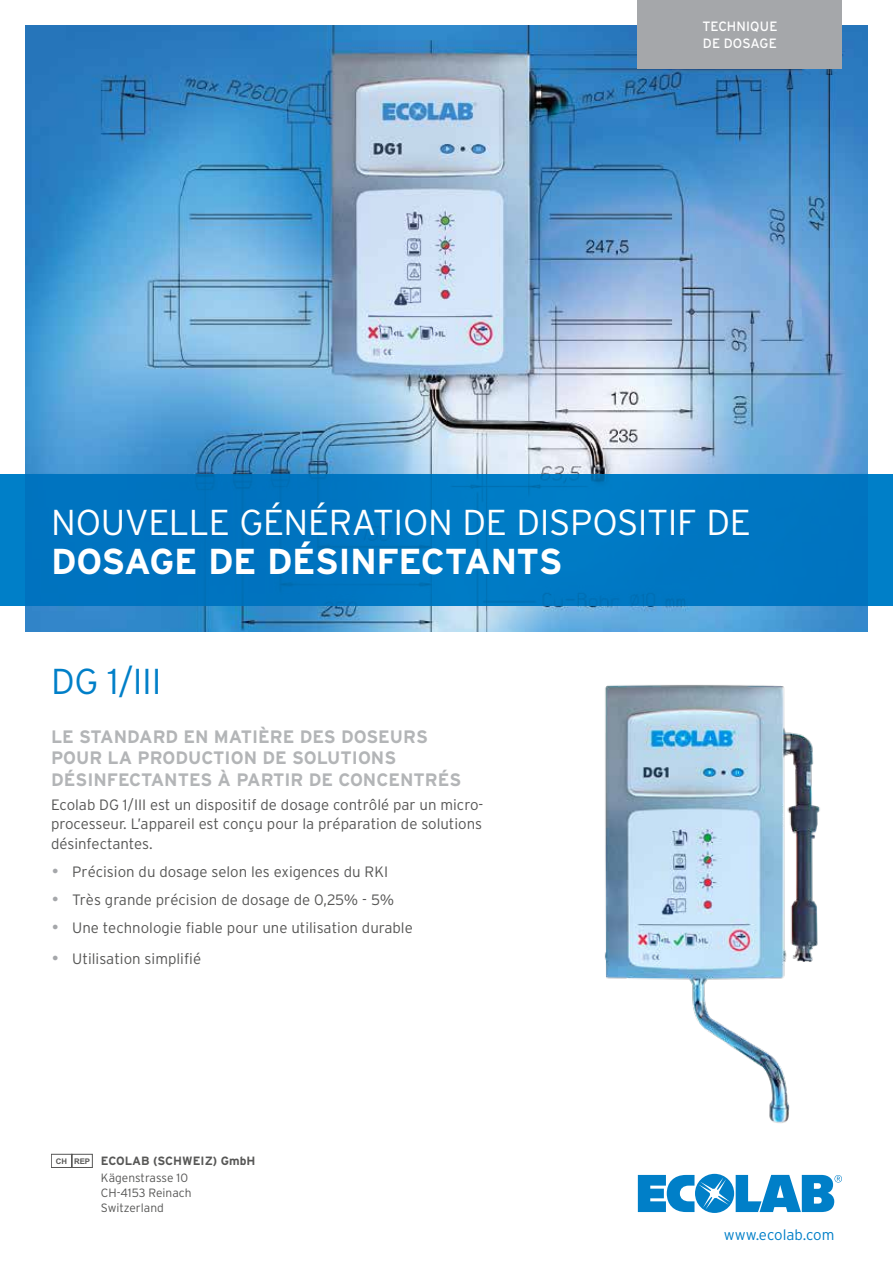
<style>
.page{position:relative;width:893px;height:1263px;background:#fff}
.page>*{position:absolute;margin:0;border:0;box-sizing:border-box;transform-origin:0 0}
.t1{font:300 36px "Interstate";letter-spacing:-.015em;color:#fff}
.t2{font:700 36px "Interstate";letter-spacing:-.015em;color:#fff}
.t3{font:300 36px "Interstate";color:#007fc8}
.t4{font:700 18px/21.6px "Interstate";color:#b3b5b7}
.t5{font:300 15px/19.5px "Interstate";color:#575756;text-align:justify}
.t6{font:300 15px "Interstate";color:#007fc8}
.t7{font:13.5px/16.5px "Interstate";letter-spacing:.01em;color:#fff}
.t8{font:300 12px/15px "Interstate";color:#575756}
.t9{font:700 12px "Interstate";color:#575756}
.t10{font:700 7.8px "Arial Narrow";color:#575756;scale:1.23 1}
.s1{color:#a5a7aa}
</style>
<div class="page">
<svg style="left:638px;top:1174px;width:204px;height:39px"></svg>
<svg style="left:51px;top:1154px;width:42px;height:14px"></svg>
<img style="left:26px;top:26px;width:841px;height:605px">
<div style="left:638px;top:0;width:204px;height:68px;background:#a5a7aa"></div>
<div style="left:0;top:474px;width:893px;height:132px;background:#0076c1"></div>
<img style="left:604px;top:685px;width:216px;height:438px">
<p class="t7" style="left:702px;top:18px;width:77px">TECHNIQUE<br>DE DOSAGE</p>
<h1 class="t1" style="left:51px;top:502px;width:701px">NOUVELLE GÉNÉRATION DE DISPOSITIF DE</h1>
<h1 class="t2" style="left:51px;top:541px;width:513px">DOSAGE DE DÉSINFECTANTS</h1>
<h1 class="t3" style="left:51px;top:661px;width:112px">DG 1/III</h1>
<p class="t4" style="left:51px;top:725px;width:412px">LE STANDARD EN MATIÈRE DES DOSEURS<br>POUR LA PRODUCTION DE SOLUTIONS<br>DÉSINFECTANTES À PARTIR DE CONCENTRÉS</p>
<p class="t5" style="left:51px;top:794px;width:434px">Ecolab DG 1/III est un dispositif de dosage contrôlé par un micro&shy;processeur. L’appareil est conçu pour la préparation de solutions désinfectantes.</p>
<p class="t5" style="left:51px;top:861px;width:339px"><span class="s1">•</span> Précision du dosage selon les exigences du RKI</p>
<p class="t5" style="left:51px;top:889px;width:345px"><span class="s1">•</span> Très grande précision de dosage de 0,25% - 5%</p>
<p class="t5" style="left:51px;top:917px;width:363px"><span class="s1">•</span> Une technologie fiable pour une utilisation durable</p>
<p class="t5" style="left:51px;top:948px;width:152px"><span class="s1">•</span> Utilisation simplifié</p>
<p class="t10" style="left:56px;top:1155px;width:29px">CH REP</p>
<p class="t9" style="left:101px;top:1154px;width:156px">ECOLAB (SCHWEIZ) GmbH</p>
<p class="t8" style="left:101px;top:1170px;width:92px">Kägenstrasse 10<br>CH-4153 Reinach<br>Switzerland</p>
<p class="t6" style="left:724px;top:1226px;width:112px">www.ecolab.com</p>
</div>
